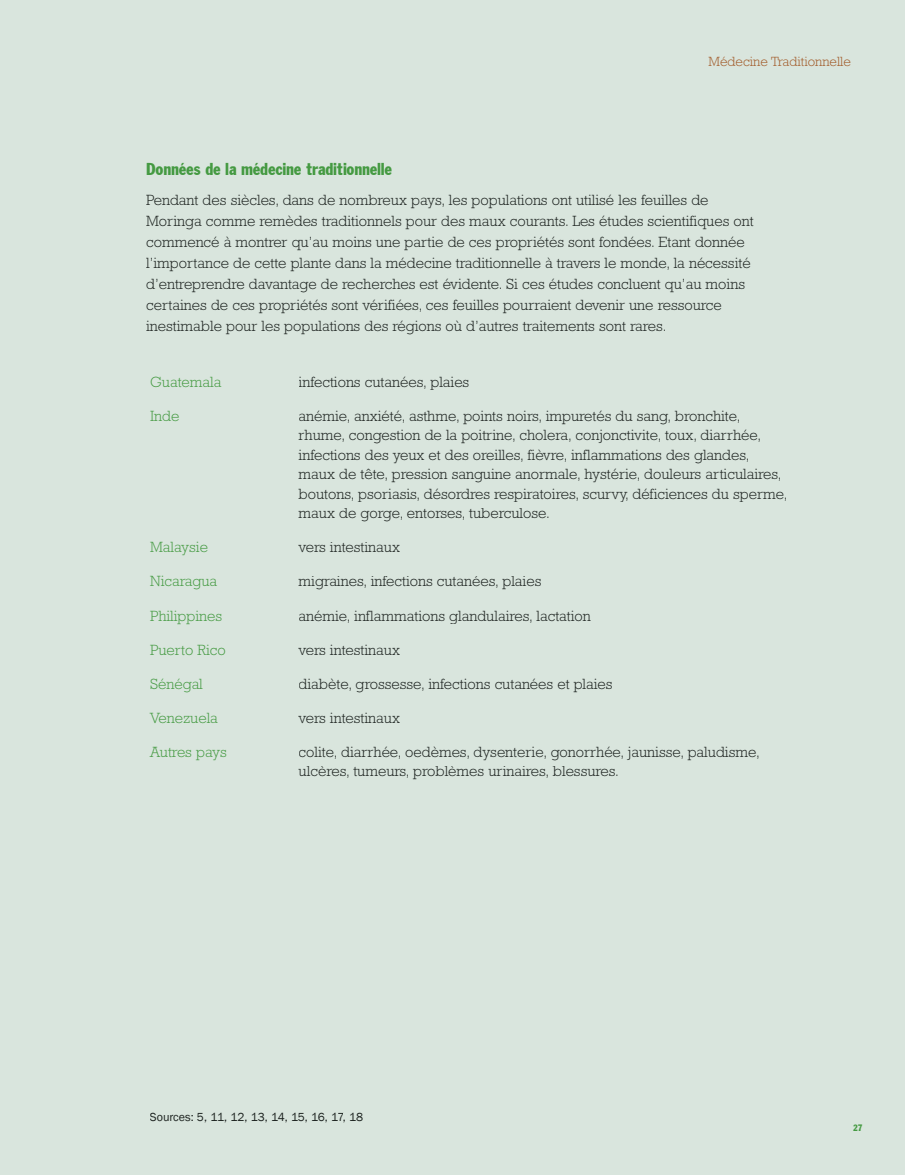
<style>
.page{position:relative;width:905px;height:1175px;background:#fff}
.page>*{position:absolute;margin:0;border:0;box-sizing:border-box;transform-origin:0 0}
.t1{font:condensed 18px "Franklin Gothic";letter-spacing:-.01em;color:#459a42}
.t2{font:300 15px/19.5px "Rockwell Std";color:#1b211e}
.t3{font:300 15px "Rockwell Std";color:#459a42}
.t4{font:300 13.5px "Rockwell Std";color:#a15927}
.t5{font:12px "Franklin Gothic";letter-spacing:-.005em;color:#1b211e}
.t6{font:condensed 9.75px "Franklin Gothic";color:#459a42}
</style>
<div class="page">
<div style="left:0;top:0;width:904px;height:1174px;background:#d9e5dd"></div>
<p class="t4" style="left:708px;top:53px;width:144px">Médecine Traditionnelle</p>
<p class="t1" style="left:146px;top:159px;width:247px">Données de la médecine traditionnelle</p>
<p class="t2" style="left:146px;top:189px;width:609px;line-height:21px">Pendant des siècles, dans de nombreux pays, les populations ont utilisé les feuilles de Moringa comme remèdes traditionnels pour des maux courants. Les études scientifiques ont commencé à montrer qu’au moins une partie de ces propriétés sont fondées. Etant donnée l’importance de cette plante dans la médecine traditionnelle à travers le monde, la nécessité d’entreprendre davantage de recherches est évidente. Si ces études concluent qu’au moins certaines de ces propriétés sont vérifiées, ces feuilles pourraient devenir une ressource inestimable pour les populations des régions où d’autres traitements sont rares.</p>
<p class="t3" style="left:150px;top:373px;width:73px">Guatemala</p>
<p class="t2" style="left:298px;top:372px;width:172px">infections cutanées, plaies</p>
<p class="t3" style="left:150px;top:407px;width:31px">Inde</p>
<p class="t2" style="left:298px;top:406px;width:490px">anémie, anxiété, asthme, points noirs, impuretés du sang, bronchite, rhume, congestion de la poitrine, cholera, conjonctivite, toux, diarrhée, infections des yeux et des oreilles, fièvre, inflammations des glandes, maux de tête, pression sanguine anormale, hystérie, douleurs articulaires, boutons, psoriasis, désordres respiratoires, scurvy, déficiences du sperme, maux de gorge, entorses, tuberculose.</p>
<p class="t3" style="left:150px;top:539px;width:59px">Malaysie</p>
<p class="t2" style="left:298px;top:537px;width:103px">vers intestinaux</p>
<p class="t3" style="left:150px;top:573px;width:69px">Nicaragua</p>
<p class="t2" style="left:298px;top:571px;width:244px">migraines, infections cutanées, plaies</p>
<p class="t3" style="left:150px;top:607px;width:74px">Philippines</p>
<p class="t2" style="left:298px;top:605px;width:294px">anémie, inflammations glandulaires, lactation</p>
<p class="t3" style="left:150px;top:641px;width:77px">Puerto Rico</p>
<p class="t2" style="left:298px;top:640px;width:103px">vers intestinaux</p>
<p class="t3" style="left:150px;top:675px;width:54px">Sénégal</p>
<p class="t2" style="left:298px;top:674px;width:315px">diabète, grossesse, infections cutanées et plaies</p>
<p class="t3" style="left:150px;top:709px;width:69px">Venezuela</p>
<p class="t2" style="left:298px;top:708px;width:103px">vers intestinaux</p>
<p class="t3" style="left:150px;top:743px;width:78px">Autres pays</p>
<p class="t2" style="left:298px;top:742px;width:462px">colite, diarrhée, oedèmes, dysenterie, gonorrhée, jaunisse, paludisme, ulcères, tumeurs, problèmes urinaires, blessures.</p>
<p class="t5" style="left:150px;top:1109px;width:215px">Sources: 5, 11, 12, 13, 14, 15, 16, 17, 18</p>
<p class="t6" style="left:853px;top:1122px;width:11px">27</p>
</div>
